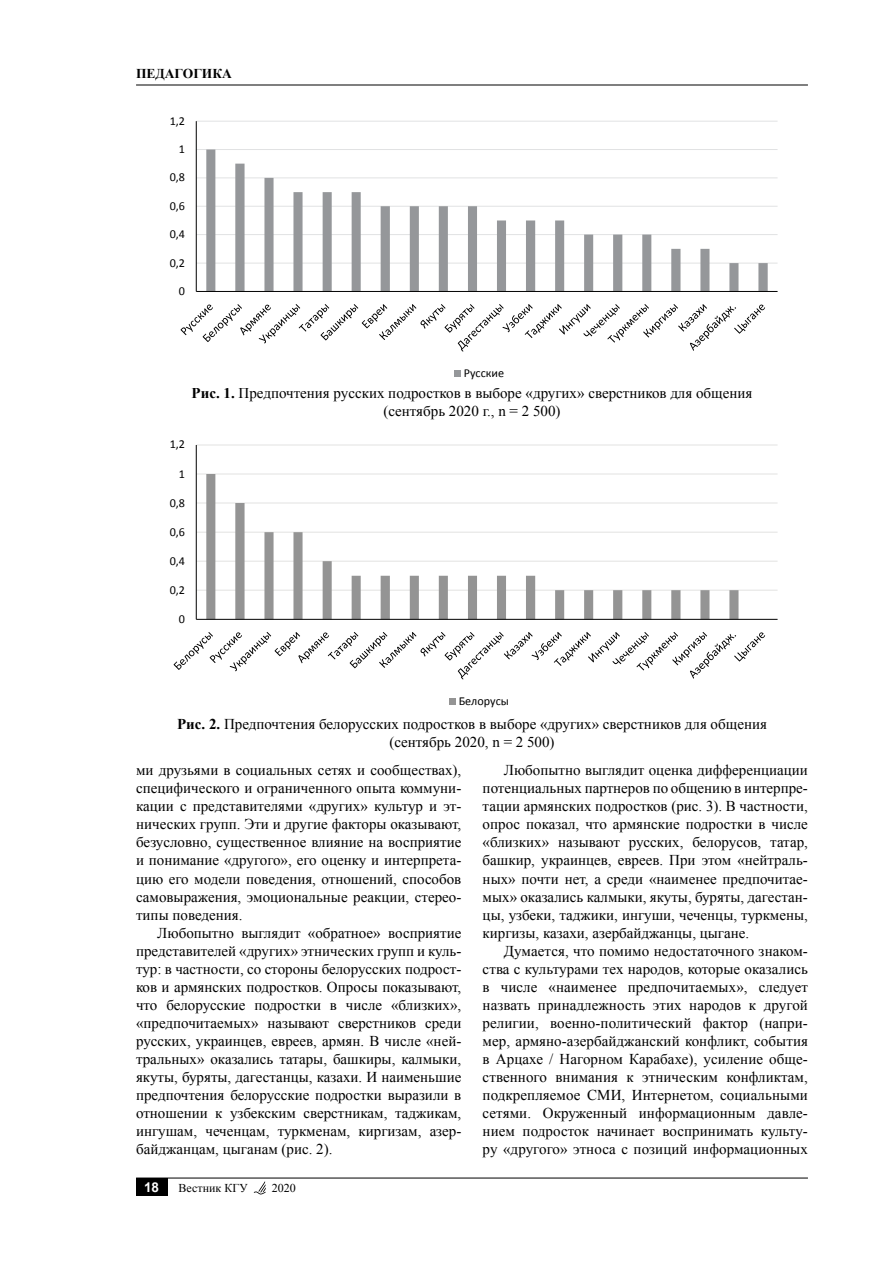
<style>
.page{position:relative;width:893px;height:1263px;background:#fff}
.page>*{position:absolute;margin:0;border:0;box-sizing:border-box;transform-origin:0 0}
.t1{font:15px/18px "Times New Roman";color:#000;text-align:justify}
.t2{font:700 13.5px "Times New Roman";color:#000}
.t3{font:700 13.5px "Arial";color:#fff}
.t4{font:12.15px "Calibri";color:#000}
.t5{font:12px "Times New Roman";color:#000}
.s1{font-weight:700}
</style>
<div class="page">
<hr style="left:136px;top:1178px;width:672px;height:1px;background:#000">
<svg style="left:254px;top:1181px;width:12px;height:13px"></svg>
<div style="left:136px;top:1178px;width:31px;height:17px;background:#000"></div>
<hr style="left:136px;top:85px;width:672px;height:1px;background:#000">
<hr style="left:196px;top:263px;width:582px;height:1px;background:#e1e2e3">
<hr style="left:196px;top:234px;width:582px;height:1px;background:#e1e2e3">
<hr style="left:196px;top:206px;width:582px;height:1px;background:#e1e2e3">
<hr style="left:196px;top:177px;width:582px;height:1px;background:#e1e2e3">
<hr style="left:196px;top:149px;width:582px;height:1px;background:#e1e2e3">
<hr style="left:196px;top:121px;width:582px;height:1px;background:#e1e2e3">
<svg style="left:206px;top:150px;width:562px;height:141px"></svg>
<hr style="left:196px;top:121px;width:1px;height:170px;background:#000">
<hr style="left:196px;top:291px;width:582px;height:1px;background:#000">
<svg style="left:181px;top:304px;width:584px;height:48px"></svg>
<div style="left:454px;top:370px;width:7px;height:7px;background:#95979a"></div>
<hr style="left:196px;top:590px;width:582px;height:1px;background:#e2e2e1">
<hr style="left:196px;top:561px;width:582px;height:1px;background:#e2e2e1">
<hr style="left:196px;top:532px;width:582px;height:1px;background:#e2e2e1">
<hr style="left:196px;top:502px;width:582px;height:1px;background:#e2e2e1">
<hr style="left:196px;top:473px;width:582px;height:1px;background:#e2e2e1">
<hr style="left:196px;top:444px;width:582px;height:1px;background:#e2e2e1">
<svg style="left:206px;top:474px;width:532px;height:145px"></svg>
<hr style="left:196px;top:445px;width:1px;height:174px;background:#000">
<hr style="left:196px;top:619px;width:582px;height:1px;background:#000">
<svg style="left:174px;top:632px;width:591px;height:47px"></svg>
<div style="left:449px;top:698px;width:7px;height:6px;background:#949494"></div>
<p class="t2" style="left:136px;top:64px;width:97px">ПЕДАГОГИКА</p>
<p class="t4" style="left:170px;top:113px;width:17px">1,2</p>
<p class="t4" style="left:179px;top:141px;width:8px">1</p>
<p class="t4" style="left:170px;top:170px;width:17px">0,8</p>
<p class="t4" style="left:170px;top:198px;width:17px">0,6</p>
<p class="t4" style="left:170px;top:226px;width:17px">0,4</p>
<p class="t4" style="left:170px;top:255px;width:17px">0,2</p>
<p class="t4" style="left:179px;top:283px;width:8px">0</p>
<p class="t4" style="left:464px;top:365px;width:42px">Русские</p>
<p class="t1" style="left:192px;top:384px;width:562px;text-align:center"><span class="s1">Рис. 1.</span> Предпочтения русских подростков в выборе «других» сверстников для общения (сентябрь 2020 г., n = 2 500)</p>
<p class="t4" style="left:170px;top:437px;width:17px">1,2</p>
<p class="t4" style="left:179px;top:466px;width:8px">1</p>
<p class="t4" style="left:170px;top:495px;width:17px">0,8</p>
<p class="t4" style="left:170px;top:524px;width:17px">0,6</p>
<p class="t4" style="left:170px;top:553px;width:17px">0,4</p>
<p class="t4" style="left:170px;top:582px;width:17px">0,2</p>
<p class="t4" style="left:179px;top:611px;width:8px">0</p>
<p class="t4" style="left:459px;top:693px;width:52px">Белорусы</p>
<p class="t1" style="left:177px;top:715px;width:591px;text-align:center"><span class="s1">Рис. 2.</span> Предпочтения белорусских подростков в выборе «других» сверстников для общения (сентябрь 2020, n = 2 500)</p>
<p class="t1" style="left:136px;top:761px;width:327px">ми друзьями в социальных сетях и сообществах), специфического и ограниченного опыта коммуни&shy;кации с представителями «других» культур и эт&shy;нических групп. Эти и другие факторы оказывают, безусловно, существенное влияние на восприятие и понимание «другого», его оценку и интерпрета&shy;цию его модели поведения, отношений, способов самовыражения, эмоциональные реакции, стерео&shy;типы поведения.</p>
<p class="t1" style="left:136px;top:923px;width:327px;text-indent:21px">Любопытно выглядит «обратное» восприятие представителей «других» этнических групп и куль&shy;тур: в частности, со стороны белорусских подрост&shy;ков и армянских подростков. Опросы показывают, что белорусские подростки в числе «близких», «предпочитаемых» называют сверстников среди русских, украинцев, евреев, армян. В числе «ней&shy;тральных» оказались татары, башкиры, калмыки, якуты, буряты, дагестанцы, казахи. И наименьшие предпочтения белорусские подростки выразили в отношении к узбекским сверстникам, таджикам, ингушам, чеченцам, туркменам, киргизам, азер&shy;байджанцам, цыганам (рис. 2).</p>
<p class="t3" style="left:144px;top:1178px;width:17px">18</p>
<p class="t5" style="left:179px;top:1180px;width:71px">Вестник КГУ</p>
<p class="t5" style="left:272px;top:1180px;width:25px">2020</p>
<p class="t1" style="left:483px;top:761px;width:327px;text-indent:21px">Любопытно выглядит оценка дифференциации потенциальных партнеров по общению в интерпре&shy;тации армянских подростков (рис. 3). В частности, опрос показал, что армянские подростки в числе «близких» называют русских, белорусов, татар, башкир, украинцев, евреев. При этом «нейтраль&shy;ных» почти нет, а среди «наименее предпочитае&shy;мых» оказались калмыки, якуты, буряты, дагестан&shy;цы, узбеки, таджики, ингуши, чеченцы, туркмены, киргизы, казахи, азербайджанцы, цыгане.</p>
<p class="t1" style="left:483px;top:941px;width:327px;text-indent:21px">Думается, что помимо недостаточного знаком&shy;ства с культурами тех народов, которые оказались в числе «наименее предпочитаемых», следует назвать принадлежность этих народов к другой религии, военно-политический фактор (напри&shy;мер, армяно-азербайджанский конфликт, события в Арцахе / Нагорном Карабахе), усиление обще&shy;ственного внимания к этническим конфликтам, подкрепляемое СМИ, Интернетом, социальными сетями. Окруженный информационным давле&shy;нием подросток начинает воспринимать культу&shy;ру «другого» этноса с позиций информационных</p>
</div>
